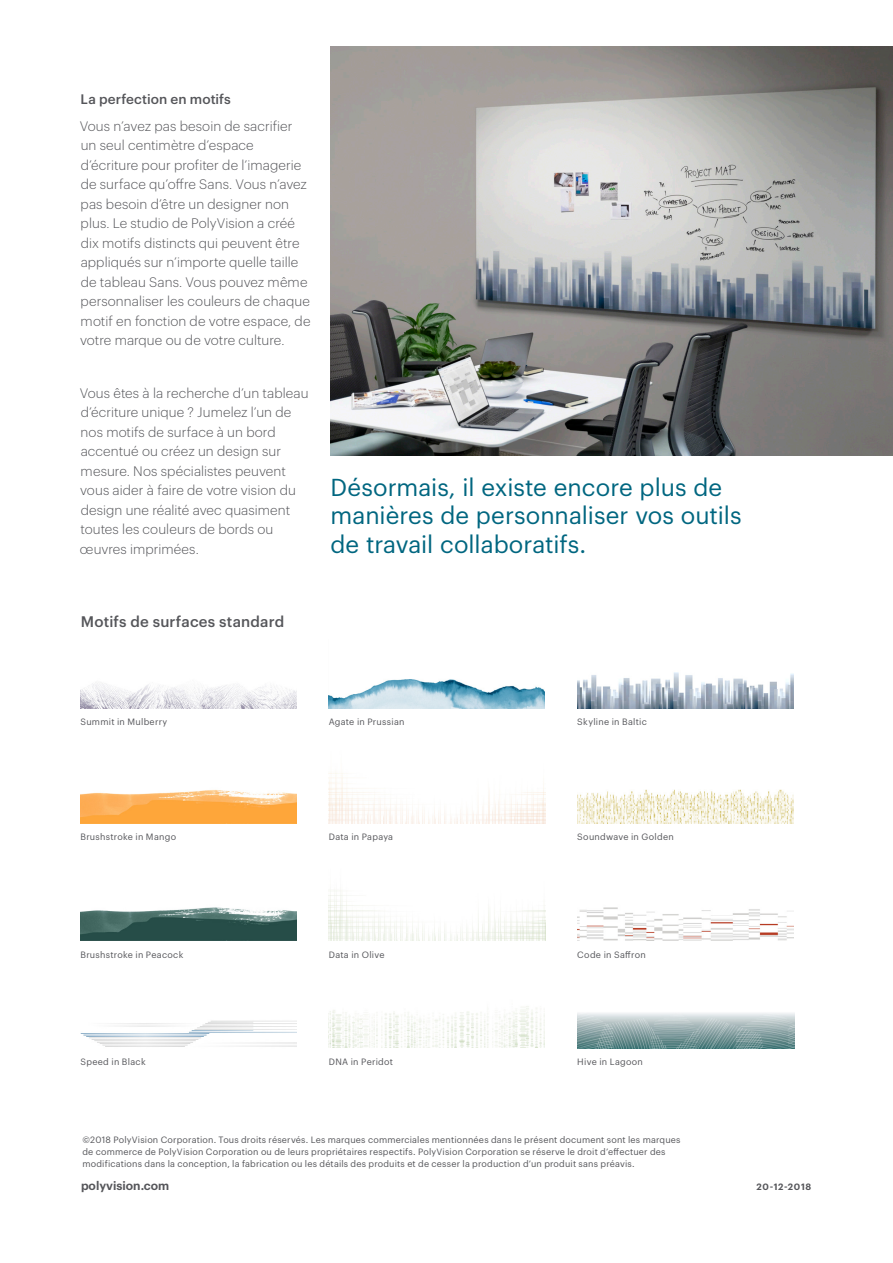
<style>
.page{position:relative;width:893px;height:1263px;background:#fff}
.page>*{position:absolute;margin:0;border:0;box-sizing:border-box;transform-origin:0 0}
.H1_Call_Out_-_Dark{font:24px/28.8px "Graphik";color:#006680}
.t1{font:500 15px "Graphik";letter-spacing:.015em;color:#55565a}
.Feature_List_-_Regul{font:300 13.5px/19.5px "Graphik";letter-spacing:.005em;color:#55565a}
.Body{font:300 13.5px/19.5px "Graphik";letter-spacing:.005em;color:#55565a}
.Subhead{font:500 13.5px "Graphik";letter-spacing:.01em;color:#55565a}
.URL{font:600 12px "Graphik";color:#55565a}
.Copyright{font:9px/12px "Graphik";letter-spacing:.02em;color:#55565a}
.H1_Call_Out_-_Dark-2{font:9px "Graphik";letter-spacing:.03em;color:#55565a}
.Date{font:600 9px "Graphik";letter-spacing:.075em;color:#55565a}
</style>
<div class="page">
<img style="left:577px;top:907px;width:216px;height:34px">
<img style="left:329px;top:679px;width:216px;height:29px">
<img style="left:577px;top:789px;width:216px;height:34px">
<img style="left:80px;top:790px;width:216px;height:33px">
<img style="left:329px;top:773px;width:216px;height:50px">
<img style="left:80px;top:683px;width:216px;height:25px">
<img style="left:577px;top:1013px;width:217px;height:35px">
<img style="left:577px;top:672px;width:216px;height:36px">
<img style="left:329px;top:1006px;width:216px;height:42px">
<img style="left:80px;top:1020px;width:216px;height:27px">
<img style="left:80px;top:907px;width:216px;height:34px">
<img style="left:329px;top:889px;width:216px;height:51px">
<img style="left:331px;top:47px;width:562px;height:408px">
<p class="Subhead" style="left:81px;top:89px;width:152px">La perfection en motifs</p>
<p class="Feature_List_-_Regul" style="left:80px;top:115px;width:232px">Vous n’avez pas besoin de sacrifier un seul centimètre d’espace d’écriture pour profiter de l’imagerie de surface qu’offre Sans. Vous n’avez pas besoin d’être un designer non plus. Le studio de PolyVision a créé dix motifs distincts qui peuvent être appliqués sur n’importe quelle taille de tableau Sans. Vous pouvez même personnaliser les couleurs de chaque motif en fonction de votre espace, de votre marque ou de votre culture.</p>
<p class="Body" style="left:80px;top:382px;width:230px">Vous êtes à la recherche d’un tableau d’écriture unique ? Jumelez l’un de nos motifs de surface à un bord accentué ou créez un design sur mesure. Nos spécialistes peuvent vous aider à faire de votre vision du design une réalité avec quasiment toutes les couleurs de bords ou œuvres imprimées.</p>
<p class="H1_Call_Out_-_Dark" style="left:331px;top:470px;width:413px">Désormais, il existe encore plus de manières de personnaliser vos outils de travail collaboratifs.</p>
<h2 class="t1" style="left:81px;top:610px;width:205px">Motifs de surfaces standard</h2>
<p class="H1_Call_Out_-_Dark-2" style="left:80px;top:715px;width:88px">Summit in Mulberry</p>
<p class="H1_Call_Out_-_Dark-2" style="left:577px;top:715px;width:71px">Skyline in Baltic</p>
<p class="H1_Call_Out_-_Dark-2" style="left:329px;top:715px;width:77px">Agate in Prussian</p>
<p class="H1_Call_Out_-_Dark-2" style="left:80px;top:830px;width:97px">Brushstroke in Mango</p>
<p class="H1_Call_Out_-_Dark-2" style="left:329px;top:830px;width:66px">Data in Papaya</p>
<p class="H1_Call_Out_-_Dark-2" style="left:577px;top:830px;width:98px">Soundwave in Golden</p>
<p class="H1_Call_Out_-_Dark-2" style="left:80px;top:948px;width:104px">Brushstroke in Peacock</p>
<p class="H1_Call_Out_-_Dark-2" style="left:329px;top:948px;width:57px">Data in Olive</p>
<p class="H1_Call_Out_-_Dark-2" style="left:577px;top:948px;width:70px">Code in Saffron</p>
<p class="H1_Call_Out_-_Dark-2" style="left:80px;top:1055px;width:67px">Speed in Black</p>
<p class="H1_Call_Out_-_Dark-2" style="left:329px;top:1055px;width:66px">DNA in Peridot</p>
<p class="H1_Call_Out_-_Dark-2" style="left:577px;top:1055px;width:67px">Hive in Lagoon</p>
<p class="Copyright" style="left:82px;top:1133px;width:600px">©2018 PolyVision Corporation. Tous droits réservés. Les marques commerciales mentionnées dans le présent document sont les marques de commerce de PolyVision Corporation ou de leurs propriétaires respectifs. PolyVision Corporation se réserve le droit d’effectuer des modifications dans la conception, la fabrication ou les détails des produits et de cesser la production d’un produit sans préavis.</p>
<p class="URL" style="left:81px;top:1177px;width:90px">polyvision.com</p>
<p class="Date" style="left:756px;top:1180px;width:56px">20-12-2018</p>
</div>
